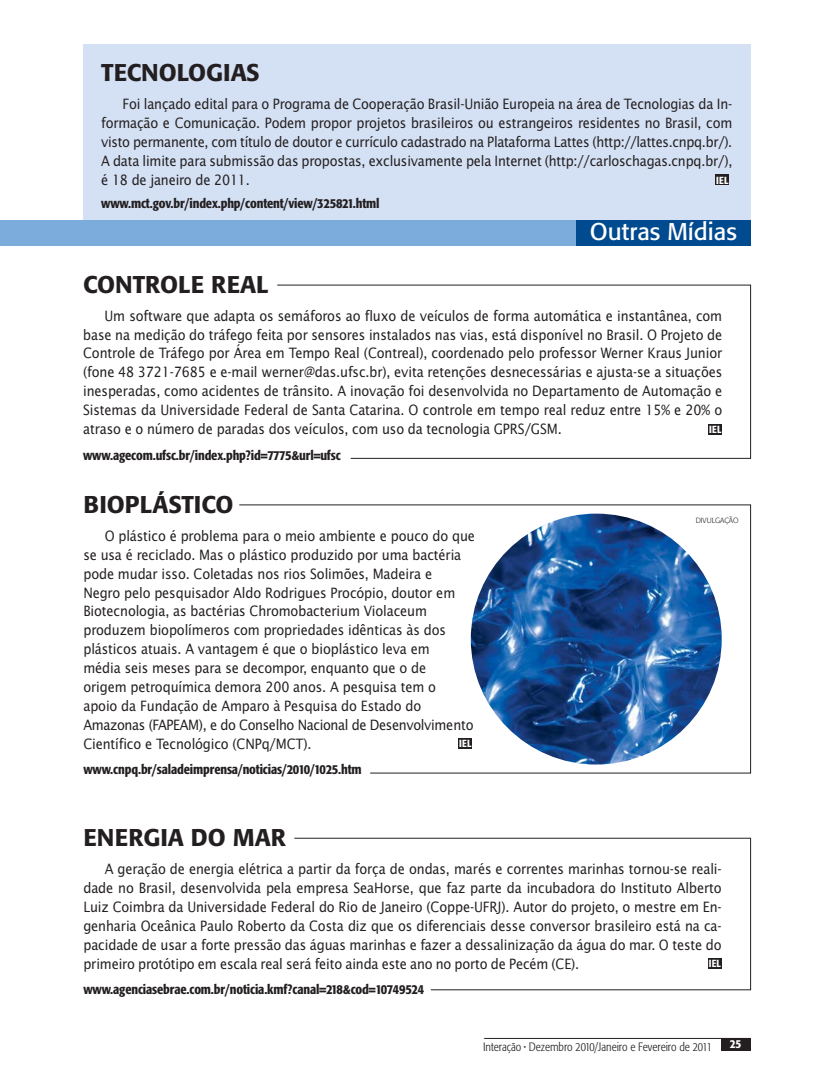
<style>
.page{position:relative;width:834px;height:1068px;background:#fff}
.page>*{position:absolute;margin:0;border:0;box-sizing:border-box;transform-origin:0 0}
.t1{font:500 24px "Formata";color:#231f20}
.t2{font:24px "Formata";color:#fff}
.t3{font:14.25px/18.9px "Lucida Sans";letter-spacing:-.01em;color:#231f20;text-align:justify;scale:.9 1}
.t4{font:500 condensed 13.5px "Formata";letter-spacing:-.01em;color:#231f20}
.t5{font:300 condensed 12px "Formata";color:#231f20}
.t6{font:500 condensed 12px "Formata";color:#fff}
.t7{font:500 condensed 10.2px "Formata";letter-spacing:.02em;color:#fff}
.t8{font:300 7.5px "Formata";color:#231f20}
</style>
<div class="page">
<div style="left:720px;top:1038px;width:30px;height:12px;background:#231f20"></div>
<hr style="left:484px;top:1037px;width:266px;height:1px;background:#231f20">
<div style="left:83px;top:44px;width:667px;height:191px;background:#d4e0f3"></div>
<div style="left:715px;top:175px;width:14px;height:10px;background:#231f20"></div>
<div style="left:0;top:220px;width:749px;height:26px;background:#7bacdc"></div>
<div style="left:575px;top:220px;width:175px;height:26px;background:#004a8f"></div>
<svg style="left:277px;top:284px;width:474px;height:175px"></svg>
<svg style="left:239px;top:504px;width:512px;height:269px"></svg>
<svg style="left:294px;top:837px;width:457px;height:153px"></svg>
<h1 class="t1" style="left:101px;top:62px;width:160px">TECNOLOGIAS</h1>
<p class="t3" style="left:101px;top:96px;width:702px;text-indent:21px">Foi lançado edital para o Programa de Cooperação Brasil-União Europeia na área de Tecnologias da In&shy;formação e Comunicação. Podem propor projetos brasileiros ou estrangeiros residentes no Brasil, com visto permanente, com título de doutor e currículo cadastrado na Plataforma Lattes (http://lattes.cnpq.br/).<br>A data limite para submissão das propostas, exclusivamente pela Internet (http://carloschagas.cnpq.br/), é 18 de janeiro de 2011.</p>
<p class="t4" style="left:101px;top:198px;width:280px">www.mct.gov.br/index.php/content/view/325821.html</p>
<p class="t7" style="left:716px;top:176px;width:14px">IEL</p>
<h1 class="t2" style="left:590px;top:221px;width:148px">Outras Mídias</h1>
<h1 class="t1" style="left:83px;top:273px;width:187px">CONTROLE REAL</h1>
<p class="t3" style="left:83px;top:307px;width:711px;text-indent:21px">Um software que adapta os semáforos ao fluxo de veículos de forma automática e instantânea, com base na medição do tráfego feita por sensores instalados nas vias, está disponível no Brasil. O Projeto de Controle de Tráfego por Área em Tempo Real (Contreal), coordenado pelo professor Werner Kraus Junior (fone 48 3721-7685 e e-mail werner@das.ufsc.br), evita retenções desnecessárias e ajusta-se a situações inesperadas, como acidentes de trânsito. A inovação foi desenvolvida no Departamento de Automação e Sistemas da Universidade Federal de Santa Catarina. O controle em tempo real reduz entre 15% e 20% o atraso e o número de paradas dos veículos, com uso da tecnologia GPRS/GSM.</p>
<p class="t4" style="left:83px;top:449px;width:259px">www.agecom.ufsc.br/index.php?id=7775&amp;url=ufsc</p>
<p class="t7" style="left:709px;top:425px;width:14px">IEL</p>
<h1 class="t1" style="left:83px;top:493px;width:151px">BIOPLÁSTICO</h1>
<p class="t3" style="left:83px;top:527px;width:436px;text-align:left;text-indent:21px">O plástico é problema para o meio ambiente e pouco do que se usa é reciclado. Mas o plástico produzido por uma bactéria pode mudar isso. Coletadas nos rios Solimões, Madeira e<br>Negro pelo pesquisador Aldo Rodrigues Procópio, doutor em Biotecnologia, as bactérias Chromobacterium Violaceum produzem biopolímeros com propriedades idênticas às dos plásticos atuais. A vantagem é que o bioplástico leva em<br>média seis meses para se decompor, enquanto que o de<br>origem petroquímica demora 200 anos. A pesquisa tem o<br>apoio da Fundação de Amparo à Pesquisa do Estado do Amazonas (FAPEAM), e do Conselho Nacional de Desenvolvimento Científico e Tecnológico (CNPq/MCT).</p>
<p class="t4" style="left:83px;top:763px;width:280px">www.cnpq.br/saladeimprensa/noticias/2010/1025.htm</p>
<p class="t7" style="left:459px;top:739px;width:14px">IEL</p>
<p class="t8" style="left:695px;top:517px;width:44px">DIVULGAÇÃO</p>
<h1 class="t1" style="left:83px;top:827px;width:204px">ENERGIA DO MAR</h1>
<p class="t3" style="left:83px;top:860px;width:710px;text-indent:21px">A geração de energia elétrica a partir da força de ondas, marés e correntes marinhas tornou-se reali&shy;dade no Brasil, desenvolvida pela empresa SeaHorse, que faz parte da incubadora do Instituto Alberto Luiz Coimbra da Universidade Federal do Rio de Janeiro (Coppe-UFRJ). Autor do projeto, o mestre em En&shy;genharia Oceânica Paulo Roberto da Costa diz que os diferenciais desse conversor brasileiro está na ca&shy;pacidade de usar a forte pressão das águas marinhas e fazer a dessalinização da água do mar. O teste do primeiro protótipo em escala real será feito ainda este ano no porto de Pecém (CE).</p>
<p class="t4" style="left:83px;top:983px;width:342px">www.agenciasebrae.com.br/noticia.kmf?canal=218&amp;cod=10749524</p>
<p class="t7" style="left:708px;top:959px;width:14px">IEL</p>
<p class="t5" style="left:483px;top:1041px;width:230px">Interação ● Dezembro 2010/Janeiro e Fevereiro de 2011</p>
<p class="t6" style="left:729px;top:1038px;width:13px">25</p>
</div>
